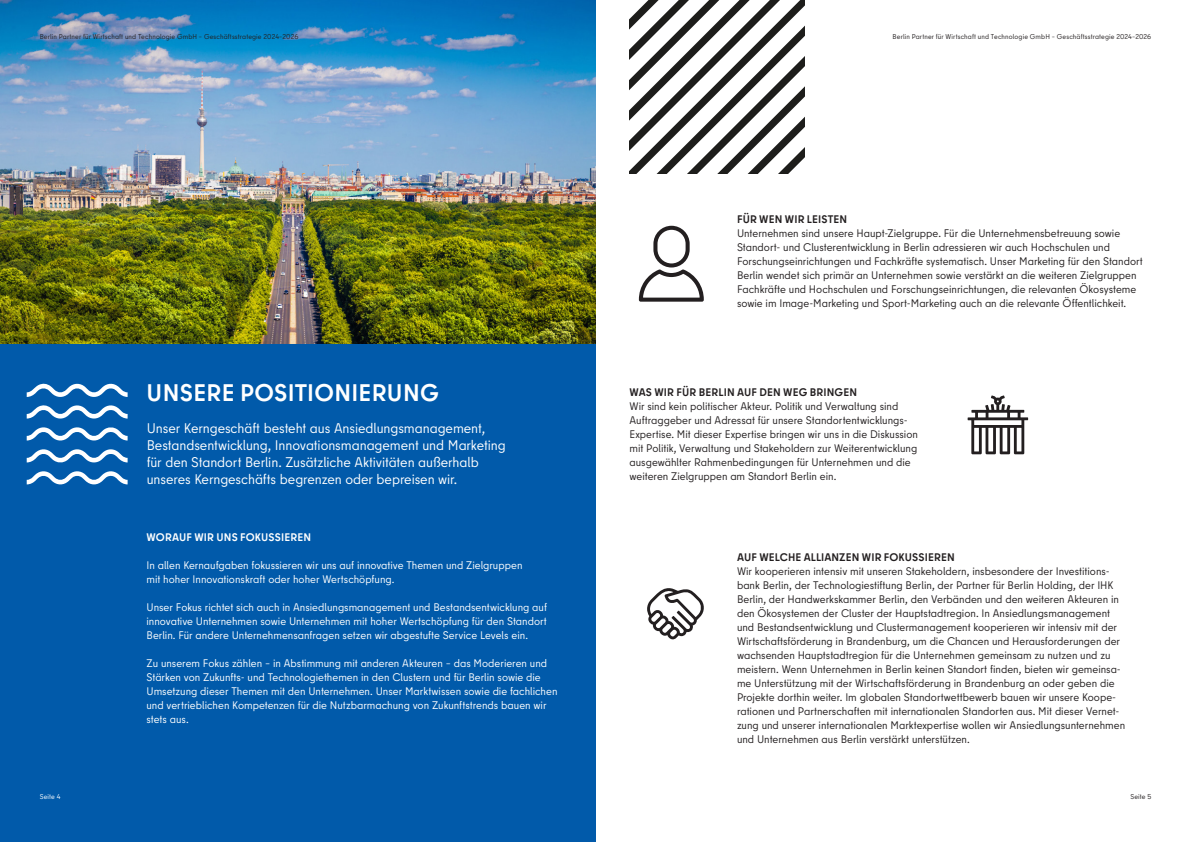
<style>
.page{position:relative;width:1191px;height:842px;background:#fff}
.page>*{position:absolute;margin:0;border:0;box-sizing:border-box;transform-origin:0 0}
.t1{font:700 24px "Berlin Type";letter-spacing:.015em;color:#fff}
.t2{font:14px/17px "Berlin Type";letter-spacing:-.005em;color:#fff}
.t3{font:11px/14px "Berlin Type";color:#231f20}
.t4{font:11px/14px "Berlin Type";color:#fff}
.t5{font:700 11px "Berlin Type";letter-spacing:.01em;color:#231f20}
.t6{font:700 11px "Berlin Type";letter-spacing:.015em;color:#fff}
.t7{font:7px "Berlin Type";letter-spacing:.015em;color:#231f20}
.t8{font:7px "Berlin Type";letter-spacing:.015em;color:#fff}
</style>
<div class="page">
<img style="left:0;top:0;width:595px;height:344px">
<div style="left:0;top:344px;width:595px;height:498px;background:#015aaa"></div>
<svg style="left:967px;top:395px;width:61px;height:59px"></svg>
<svg style="left:629px;top:0;width:175px;height:173px"></svg>
<svg style="left:639px;top:226px;width:65px;height:76px"></svg>
<svg style="left:27px;top:405px;width:101px;height:14px"></svg>
<svg style="left:27px;top:384px;width:101px;height:13px"></svg>
<svg style="left:27px;top:471px;width:101px;height:13px"></svg>
<svg style="left:27px;top:449px;width:101px;height:14px"></svg>
<svg style="left:27px;top:427px;width:101px;height:14px"></svg>
<svg style="left:647px;top:588px;width:57px;height:51px"></svg>
<p class="t7" style="left:40px;top:32px;width:260px">Berlin Partner für Wirtschaft und Technologie GmbH – Geschäftsstrategie 2024–2026</p>
<p class="t1" style="left:147px;top:377px;width:294px">UNSERE POSITIONIERUNG</p>
<p class="t2" style="left:147px;top:419px;width:360px">Unser Kerngeschäft besteht aus Ansiedlungsmanagement, Bestandsentwicklung, Innovationsmanagement und Marketing für den Standort Berlin. Zusätzliche Aktivitäten außerhalb unseres Kerngeschäfts begrenzen oder bepreisen wir.</p>
<p class="t6" style="left:147px;top:530px;width:166px">WORAUF WIR UNS FOKUSSIEREN</p>
<p class="t4" style="left:146px;top:558px;width:377px">In allen Kernaufgaben fokussieren wir uns auf innovative Themen und Zielgruppen mit hoher Innovationskraft oder hoher Wertschöpfung.</p>
<p class="t4" style="left:146px;top:600px;width:402px;text-align:justify">Unser Fokus richtet sich auch in Ansiedlungsmanagement und Bestandsentwicklung auf innovative Unternehmen sowie Unternehmen mit hoher Wertschöpfung für den Standort Berlin. Für andere Unternehmensanfragen setzen wir abgestufte Service Levels ein.</p>
<p class="t4" style="left:146px;top:656px;width:412px">Zu unserem Fokus zählen – in Abstimmung mit anderen Akteuren – das Moderieren und Stärken von Zukunfts- und Technologiethemen in den Clustern und für Berlin sowie die Umsetzung dieser Themen mit den Unternehmen. Unser Marktwissen sowie die fachlichen und vertrieblichen Kompetenzen für die Nutzbarmachung von Zukunftstrends bauen wir stets aus.</p>
<p class="t7" style="left:892px;top:32px;width:260px">Berlin Partner für Wirtschaft und Technologie GmbH – Geschäftsstrategie 2024–2026</p>
<p class="t5" style="left:737px;top:212px;width:112px">FÜR WEN WIR LEISTEN</p>
<p class="t3" style="left:737px;top:226px;width:407px">Unternehmen sind unsere Haupt-Zielgruppe. Für die Unternehmensbetreuung sowie Standort- und Clusterentwicklung in Berlin adressieren wir auch Hochschulen und Forschungseinrichtungen und Fachkräfte systematisch. Unser Marketing für den Standort Berlin wendet sich primär an Unternehmen sowie verstärkt an die weiteren Zielgruppen Fachkräfte und Hochschulen und Forschungseinrichtungen, die relevanten Ökosysteme sowie im Image-Marketing und Sport-Marketing auch an die relevante Öffentlichkeit.</p>
<p class="t5" style="left:629px;top:385px;width:229px">WAS WIR FÜR BERLIN AUF DEN WEG BRINGEN</p>
<p class="t3" style="left:629px;top:400px;width:290px">Wir sind kein politischer Akteur. Politik und Verwaltung sind Auftraggeber und Adressat für unsere Standortentwicklungs-Expertise. Mit dieser Expertise bringen wir uns in die Diskussion mit Politik, Verwaltung und Stakeholdern zur Weiterentwicklung ausgewählter Rahmenbedingungen für Unternehmen und die weiteren Zielgruppen am Standort Berlin ein.</p>
<p class="t5" style="left:737px;top:550px;width:219px">AUF WELCHE ALLIANZEN WIR FOKUSSIEREN</p>
<p class="t3" style="left:737px;top:564px;width:390px">Wir kooperieren intensiv mit unseren Stakeholdern, insbesondere der Investitions&shy;bank Berlin, der Technologiestiftung Berlin, der Partner für Berlin Holding, der IHK Berlin, der Handwerkskammer Berlin, den Verbänden und den weiteren Akteuren in den Ökosystemen der Cluster der Hauptstadtregion. In Ansiedlungsmanagement und Bestandsentwicklung und Clustermanagement kooperieren wir intensiv mit der Wirtschaftsförderung in Brandenburg, um die Chancen und Herausforderungen der wachsenden Hauptstadtregion für die Unternehmen gemeinsam zu nutzen und zu meistern. Wenn Unternehmen in Berlin keinen Standort finden, bieten wir gemeinsa&shy;me Unterstützung mit der Wirtschaftsförderung in Brandenburg an oder geben die Projekte dorthin weiter. Im globalen Standortwettbewerb bauen wir unsere Koope&shy;rationen und Partnerschaften mit internationalen Standorten aus. Mit dieser Vernet&shy;zung und unserer internationalen Marktexpertise wollen wir Ansiedlungsunternehmen und Unternehmen aus Berlin verstärkt unterstützen.</p>
<p class="t8" style="left:40px;top:793px;width:22px">Seite 4</p>
<p class="t7" style="left:1130px;top:793px;width:22px">Seite 5</p>
</div>
